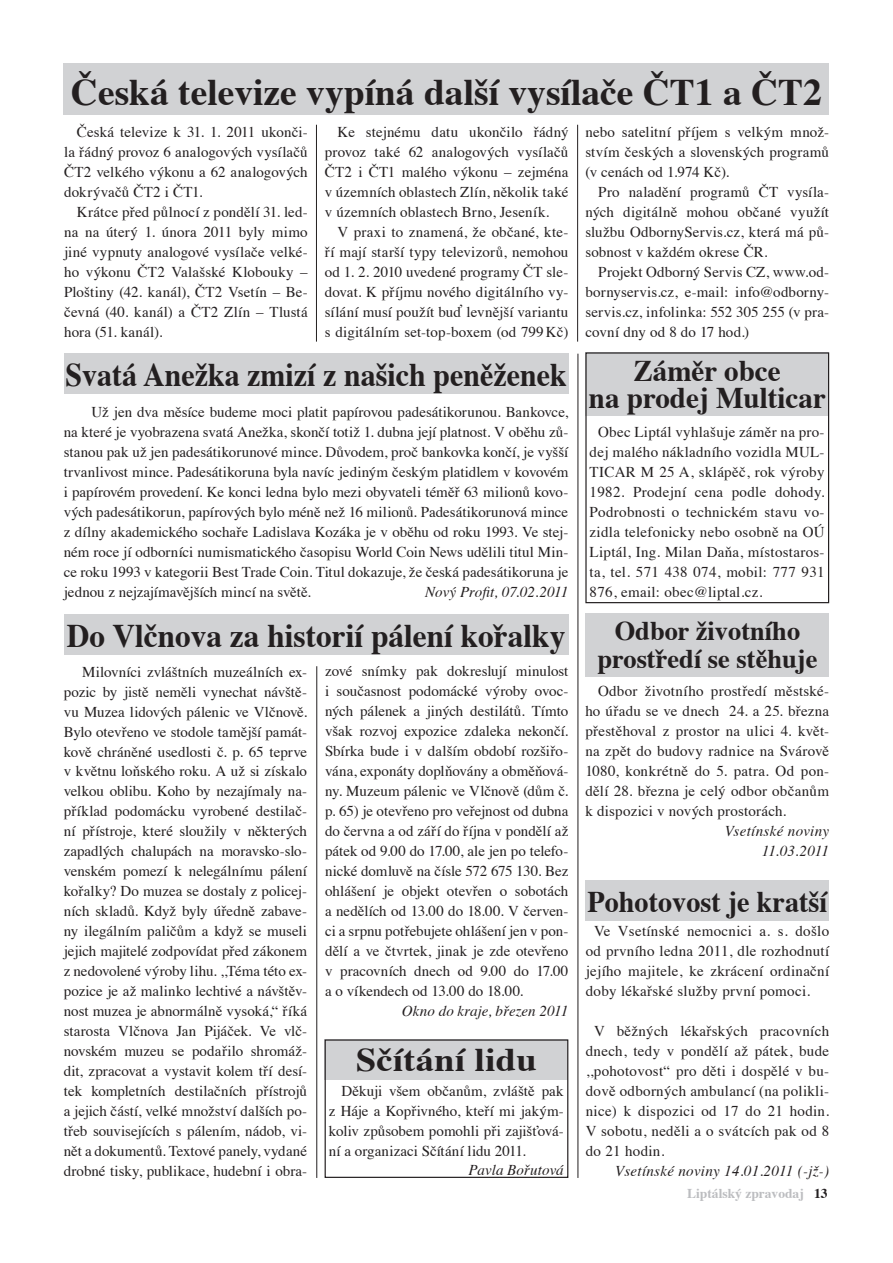
<style>
.page{position:relative;width:893px;height:1263px;background:#fff}
.page>*{position:absolute;margin:0;border:0;box-sizing:border-box;transform-origin:0 0}
.t1{font:700 37.5px "Times";color:#231f20}
.t2{font:700 33px "Times";color:#231f20;scale:.91 1}
.t3{font:700 33px "Times";color:#231f20;scale:.95 1}
.t4{font:700 33px "Times";color:#231f20;scale:1.1 1}
.t5{font:700 30px/27px "Times";color:#231f20;text-align:center}
.t6{font:700 30px "Times";color:#231f20;scale:.94 1}
.t7{font:700 27px/28.5px "Times";color:#231f20;text-align:center}
.t8{font:15px/20px "Times";letter-spacing:.015em;color:#231f20;text-align:justify}
.t9{font:italic 15px/20px "Times";letter-spacing:.015em;color:#231f20;text-align:right}
.t10{font:700 13.5px "Times";color:#bcbdc0}
.s1{color:#231f20}
</style>
<div class="page">
<div style="left:64px;top:353px;width:504px;height:40px;background:#d1d2d4"></div>
<div style="left:64px;top:614px;width:504px;height:41px;background:#d1d2d4"></div>
<div style="left:64px;top:64px;width:765px;height:51px;background:#d1d2d4"></div>
<div style="left:586px;top:613px;width:243px;height:64px;background:#d1d2d4"></div>
<div style="left:585px;top:352px;width:244px;height:64px;background:#d1d2d4"></div>
<div style="left:585px;top:352px;width:244px;height:251px;border:1px solid #231f20"></div>
<div style="left:586px;top:880px;width:243px;height:40px;background:#d1d2d4"></div>
<div style="left:325px;top:1039px;width:243px;height:40px;background:#d1d2d4"></div>
<div style="left:325px;top:1039px;width:243px;height:139px;border:1px solid #231f20"></div>
<hr style="left:316px;top:125px;width:1px;height:217px;background:#231f20">
<hr style="left:577px;top:125px;width:1px;height:217px;background:#231f20">
<hr style="left:316px;top:666px;width:1px;height:512px;background:#231f20">
<hr style="left:578px;top:354px;width:1px;height:824px;background:#231f20">
<h1 class="t1" style="left:71px;top:56px;width:753px">Česká televize vypíná další vysílače čt 1 a čt2</h1>
<p class="t8" style="left:64px;top:121px;width:245px;text-indent:13px">Česká televize k 31. 1. 2011 ukonči&shy;la řádný provoz 6 analogových vysílačů ČT2 velkého výkonu a 62 analogových dokrývačů ČT2 i ČT1.</p>
<p class="t8" style="left:64px;top:201px;width:245px;text-indent:13px">Krátce před půlnocí z pondělí 31. led&shy;na na úterý 1. února 2011 byly mimo jiné vypnuty analogové vysílače velké&shy;ho výkonu ČT2 Valašské Klobouky – Ploštiny (42. kanál), ČT2 Vsetín – Be&shy;čevná (40. kanál) a ČT2 Zlín – Tlustá hora (51. kanál).</p>
<p class="t8" style="left:585px;top:121px;width:245px">nebo satelitní příjem s velkým množ&shy;stvím českých a slovenských programů (v cenách od 1.974 Kč).</p>
<p class="t8" style="left:585px;top:180px;width:245px;text-indent:13px">Pro naladění programů ČT vysíla&shy;ných digitálně mohou občané využít službu OdbornyServis.cz, která má pů&shy;sobnost v každém okrese ČR.</p>
<p class="t8" style="left:585px;top:260px;width:245px;text-indent:13px">Projekt Odborný Servis CZ, www.od&shy;bornyservis.cz, e-mail: info@odborny&shy;servis.cz, infolinka: 552 305 255 (v pra&shy;covní dny od 8 do 17 hod.)</p>
<p class="t8" style="left:325px;top:121px;width:245px;text-indent:13px">Ke stejnému datu ukončilo řádný provoz také 62 analogových vysílačů ČT2 i ČT1 malého výkonu – zejména v územních oblastech Zlín, několik také v územních oblastech Brno, Jeseník.</p>
<p class="t8" style="left:325px;top:220px;width:245px;text-indent:13px">V praxi to znamená, že občané, kte&shy;ří mají starší typy televizorů, nemohou od 1. 2. 2010 uvedené programy ČT sle&shy;dovat. K příjmu nového digitálního vy&shy;sílání musí použít buď levnější variantu s digitálním set-top-boxem (od 799 Kč)</p>
<h2 class="t2" style="left:65px;top:343px;width:552px">Svatá Anežka zmizí z našich peněženek</h2>
<p class="t8" style="left:64px;top:400px;width:506px;text-indent:28px">Už jen dva měsíce budeme moci platit papírovou padesátikorunou. Bankovce, na které je vyobrazena svatá Anežka, skončí totiž 1. dubna její platnost. V oběhu zů&shy;stanou pak už jen padesátikorunové mince. Důvodem, proč bankovka končí, je vyšší trvanlivost mince. Padesátikoruna byla navíc jediným českým platidlem v kovovém i papírovém provedení. Ke konci ledna bylo mezi obyvateli téměř 63 milionů kovo&shy;vých padesátikorun, papírových bylo méně než 16 milionů. Padesátikorunová mince z dílny akademického sochaře Ladislava Kozáka je v oběhu od roku 1993. Ve stej&shy;ném roce jí odborníci numismatického časopisu World Coin News udělili titul Min&shy;ce roku 1993 v kategorii Best Trade Coin. Titul dokazuje, že česká padesátikoruna je jednou z nejzajímavějších mincí na světě.</p>
<p class="t9" style="left:425px;top:581px;width:145px">Nový Profit, 07.02.2011</p>
<h2 class="t3" style="left:67px;top:604px;width:526px">Do Vlčnova za historií pálení kořalky</h2>
<p class="t8" style="left:64px;top:660px;width:245px;text-indent:18px">Milovníci zvláštních muzeálních ex&shy;pozic by jistě neměli vynechat návště&shy;vu Muzea lidových pálenic ve Vlčnově.<br>Bylo otevřeno ve stodole tamější památ&shy;kově chráněné usedlosti č. p. 65 teprve v květnu loňského roku. A už si získalo velkou oblibu. Koho by nezajímaly na&shy;příklad podomácku vyrobené destilač&shy;ní přístroje, které sloužily v některých zapadlých chalupách na moravsko-slo&shy;venském pomezí k nelegálnímu pálení kořalky? Do muzea se dostaly z policej&shy;ních skladů. Když byly úředně zabave&shy;ny ilegálním paličům a když se museli jejich majitelé zodpovídat před zákonem z nedovolené výroby lihu. ,,Téma této ex&shy;pozice je až malinko lechtivé a návštěv&shy;nost muzea je abnormálně vysoká,“ říká starosta Vlčnova Jan Pijáček. Ve vlč&shy;novském muzeu se podařilo shromáž&shy;dit, zpracovat a vystavit kolem tří desí&shy;tek kompletních destilačních přístrojů a jejich částí, velké množství dalších po&shy;třeb souvisejících s pálením, nádob, vi&shy;nět a dokumentů. Textové panely, vydané drobné tisky, publikace, hudební i obra-</p>
<p class="t8" style="left:325px;top:660px;width:245px">zové snímky pak dokreslují minulost i současnost podomácké výroby ovoc&shy;ných pálenek a jiných destilátů. Tímto však rozvoj expozice zdaleka nekončí.<br>Sbírka bude i v dalším období rozšiřo&shy;vána, exponáty doplňovány a obměňová&shy;ny. Muzeum pálenic ve Vlčnově (dům č. p. 65) je otevřeno pro veřejnost od dubna do června a od září do října v pondělí až pátek od 9.00 do 17.00, ale jen po telefo&shy;nické domluvě na čísle 572 675 130. Bez ohlášení je objekt otevřen o sobotách a nedělích od 13.00 do 18.00. V červen&shy;ci a srpnu potřebujete ohlášení jen v pon&shy;dělí a ve čtvrtek, jinak je zde otevřeno v pracovních dnech od 9.00 do 17.00 a o víkendech od 13.00 do 18.00.</p>
<p class="t9" style="left:402px;top:1000px;width:168px">Okno do kraje, březen 2011</p>
<h2 class="t4" style="left:356px;top:1028px;width:166px">Sčítání lidu</h2>
<p class="t8" style="left:329px;top:1080px;width:236px;text-indent:13px">Děkuji všem občanům, zvláště pak z Háje a Kopřivného, kteří mi jakým&shy;koliv způsobem pomohli při zajišťová&shy;ní a organizaci Sčítání lidu 2011.</p>
<p class="t9" style="left:469px;top:1159px;width:97px">Pavla Bořutová</p>
<h3 class="t5" style="left:589px;top:354px;width:239px">Záměr obce<br>na prodej Multicar</h3>
<p class="t8" style="left:590px;top:420px;width:236px;text-indent:9px">Obec Liptál vyhlašuje záměr na pro&shy;dej malého nákladního vozidla MUL-TICAR M 25 A, sklápěč, rok výroby 1982. Prodejní cena podle dohody.<br>Podrobnosti o technickém stavu vo&shy;zidla telefonicky nebo osobně na OÚ Liptál, Ing. Milan Daňa, místostaros&shy;ta, tel. 571 438 074, mobil: 777 931<br>876, email: obec@liptal.cz.</p>
<h3 class="t7" style="left:597px;top:613px;width:221px">Odbor životního prostředí se stěhuje</h3>
<p class="t8" style="left:585px;top:680px;width:245px;text-indent:13px">Odbor životního prostředí městské&shy;ho úřadu se ve dnech 24. a 25. března přestěhoval z prostor na ulici 4. květ&shy;na zpět do budovy radnice na Svárově 1080, konkrétně do 5. patra. Od pon&shy;dělí 28. března je celý odbor občanům k dispozici v nových prostorách.</p>
<p class="t9" style="left:725px;top:820px;width:106px">Vsetínské noviny<br>11.03.2011</p>
<h3 class="t6" style="left:588px;top:873px;width:256px">Pohotovost je kratší</h3>
<p class="t8" style="left:586px;top:920px;width:245px;text-indent:9px">Ve Vsetínské nemocnici a. s. došlo od prvního ledna 2011, dle rozhodnutí jejího majitele, ke zkrácení ordinační doby lékařské služby první pomoci.</p>
<p class="t8" style="left:586px;top:1020px;width:245px;text-indent:9px">V běžných lékařských pracovních dnech, tedy v pondělí až pátek, bude ,,pohotovost“ pro děti i dospělé v bu&shy;dově odborných ambulancí (na polikli&shy;nice) k dispozici od 17 do 21 hodin.<br>V sobotu, neděli a o svátcích pak od 8 do 21 hodin.</p>
<p class="t9" style="left:615px;top:1160px;width:216px">Vsetínské noviny 14.01.2011 (-jž-)</p>
<p class="t10" style="left:687px;top:1180px;width:142px">Liptálský zpravodaj <span class="s1">13</span></p>
</div>
